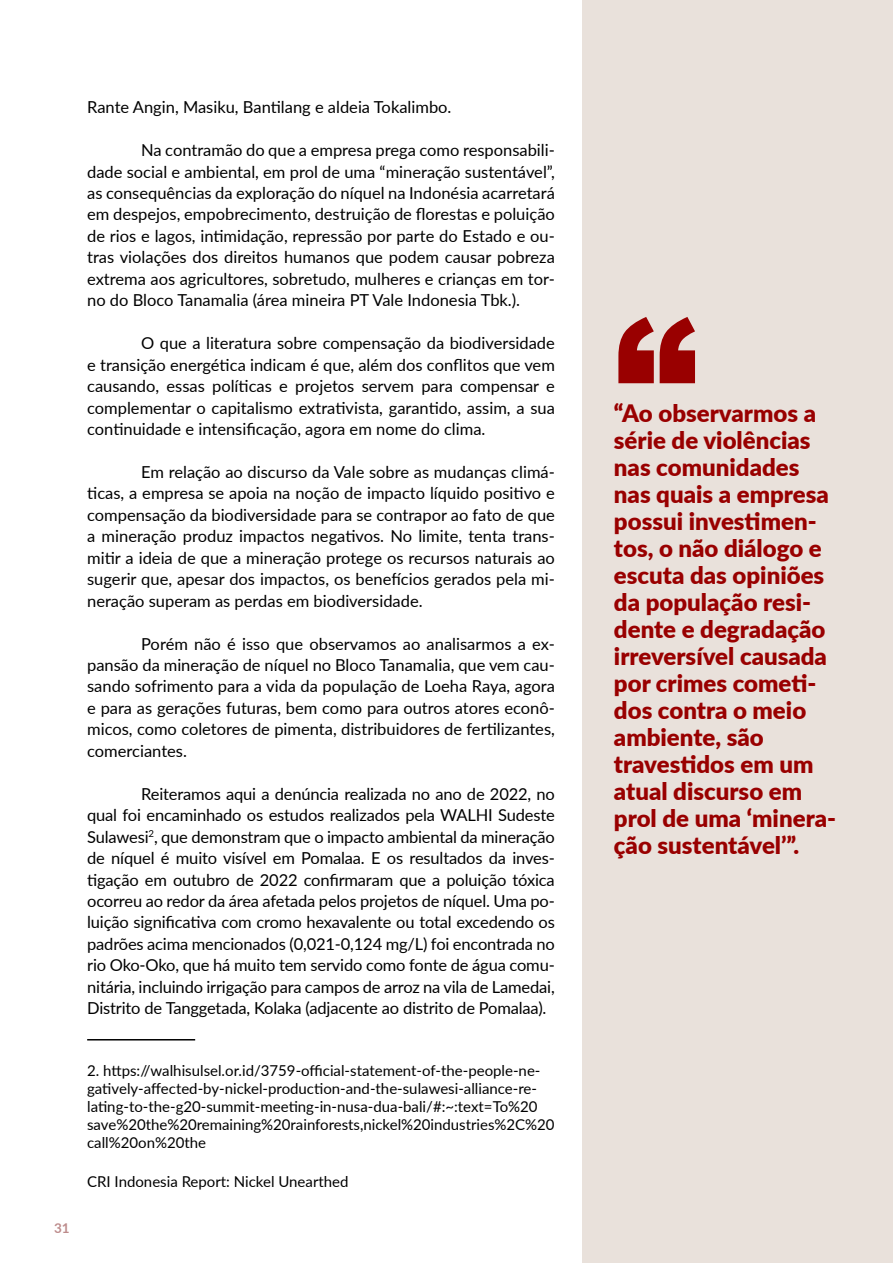
<style>
.page{position:relative;width:893px;height:1263px;background:#fff}
.page>*{position:absolute;margin:0;border:0;box-sizing:border-box;transform-origin:0 0}
.t1{font:900 166.5px "Arial";color:#900}
.t2{font:900 24px/27px "Lato";color:#900}
.t3{font:16.5px/21.5px "Lato";color:#000;text-align:justify}
.t4{font:15px/18px "Lato";color:#000}
.t5{font:700 13.5px "Lato";color:#7b1818}
</style>
<div class="page">
<hr style="left:87px;top:1039px;width:108px;height:1px;background:#000">
<div style="left:583px;top:0;width:310px;height:1263px;background:#e9e1db"></div>
<p class="t3" style="left:87px;top:96px;width:366px">Rante Angin, Masiku, Bantilang e aldeia Tokalimbo.</p>
<p class="t3" style="left:87px;top:139px;width:469px;text-indent:54px">Na contramão do que a empresa prega como responsabili&shy;dade social e ambiental, em prol de uma “mineração sustentável”, as consequências da exploração do níquel na Indonésia acarretará em despejos, empobrecimento, destruição de florestas e poluição de rios e lagos, intimidação, repressão por parte do Estado e ou&shy;tras violações dos direitos humanos que podem causar pobreza extrema aos agricultores, sobretudo, mulheres e crianças em tor&shy;no do Bloco Tanamalia (área mineira PT Vale Indonesia Tbk.).</p>
<p class="t3" style="left:87px;top:332px;width:469px;text-indent:54px">O que a literatura sobre compensação da biodiversidade e transição energética indicam é que, além dos conflitos que vem causando, essas políticas e projetos servem para compensar e complementar o capitalismo extrativista, garantido, assim, a sua continuidade e intensificação, agora em nome do clima.</p>
<p class="t3" style="left:87px;top:460px;width:469px;text-indent:54px">Em relação ao discurso da Vale sobre as mudanças climá&shy;ticas, a empresa se apoia na noção de impacto líquido positivo e compensação da biodiversidade para se contrapor ao fato de que a mineração produz impactos negativos. No limite, tenta trans&shy;mitir a ideia de que a mineração protege os recursos naturais ao sugerir que, apesar dos impactos, os benefícios gerados pela mi&shy;neração superam as perdas em biodiversidade.</p>
<p class="t3" style="left:87px;top:632px;width:469px;text-indent:54px">Porém não é isso que observamos ao analisarmos a ex&shy;pansão da mineração de níquel no Bloco Tanamalia, que vem cau&shy;sando sofrimento para a vida da população de Loeha Raya, agora e para as gerações futuras, bem como para outros atores econô&shy;micos, como coletores de pimenta, distribuidores de fertilizantes, comerciantes.</p>
<p class="t3" style="left:87px;top:782px;width:469px;text-indent:54px">Reiteramos aqui a denúncia realizada no ano de 2022, no qual foi encaminhado os estudos realizados pela WALHI Sudeste Sulawesi<sup>2</sup>, que demonstram que o impacto ambiental da mineração de níquel é muito visível em Pomalaa. E os resultados da inves&shy;tigação em outubro de 2022 confirmaram que a poluição tóxica ocorreu ao redor da área afetada pelos projetos de níquel. Uma po&shy;luição significativa com cromo hexavalente ou total excedendo os padrões acima mencionados (0,021-0,124 mg/L) foi encontrada no rio Oko-Oko, que há muito tem servido como fonte de água comu&shy;nitária, incluindo irrigação para campos de arroz na vila de Lamedai, Distrito de Tanggetada, Kolaka (adjacente ao distrito de Pomalaa).</p>
<p class="t5" style="left:54px;top:1218px;width:17px">31</p>
<p class="t4" style="left:87px;top:1061px;width:469px">2. https://walhisulsel.or.id/3759-official-statement-of-the-people-ne&shy;gatively-affected-by-nickel-production-and-the-sulawesi-alliance-re&shy;lating-to-the-g20-summit-meeting-in-nusa-dua-bali/#:~:text=To%20 save%20the%20remaining%20rainforests,nickel%20industries%2C%20 call%20on%20the</p>
<p class="t4" style="left:87px;top:1172px;width:263px">CRI Indonesia Report: Nickel Unearthed</p>
<p class="t1" style="left:614px;top:258px;width:85px">“</p>
<p class="t2" style="left:614px;top:399px;width:216px">“Ao observarmos a série de violências nas comunidades nas quais a empresa possui investimen&shy;tos, o não diálogo e escuta das opiniões da população resi&shy;dente e degradação irreversível causada por crimes cometi&shy;dos contra o meio ambiente, são</p>
<p class="t2" style="left:614px;top:750px;width:224px">travestidos em um atual discurso em prol de uma ‘minera&shy;ção sustentável’”.</p>
</div>
